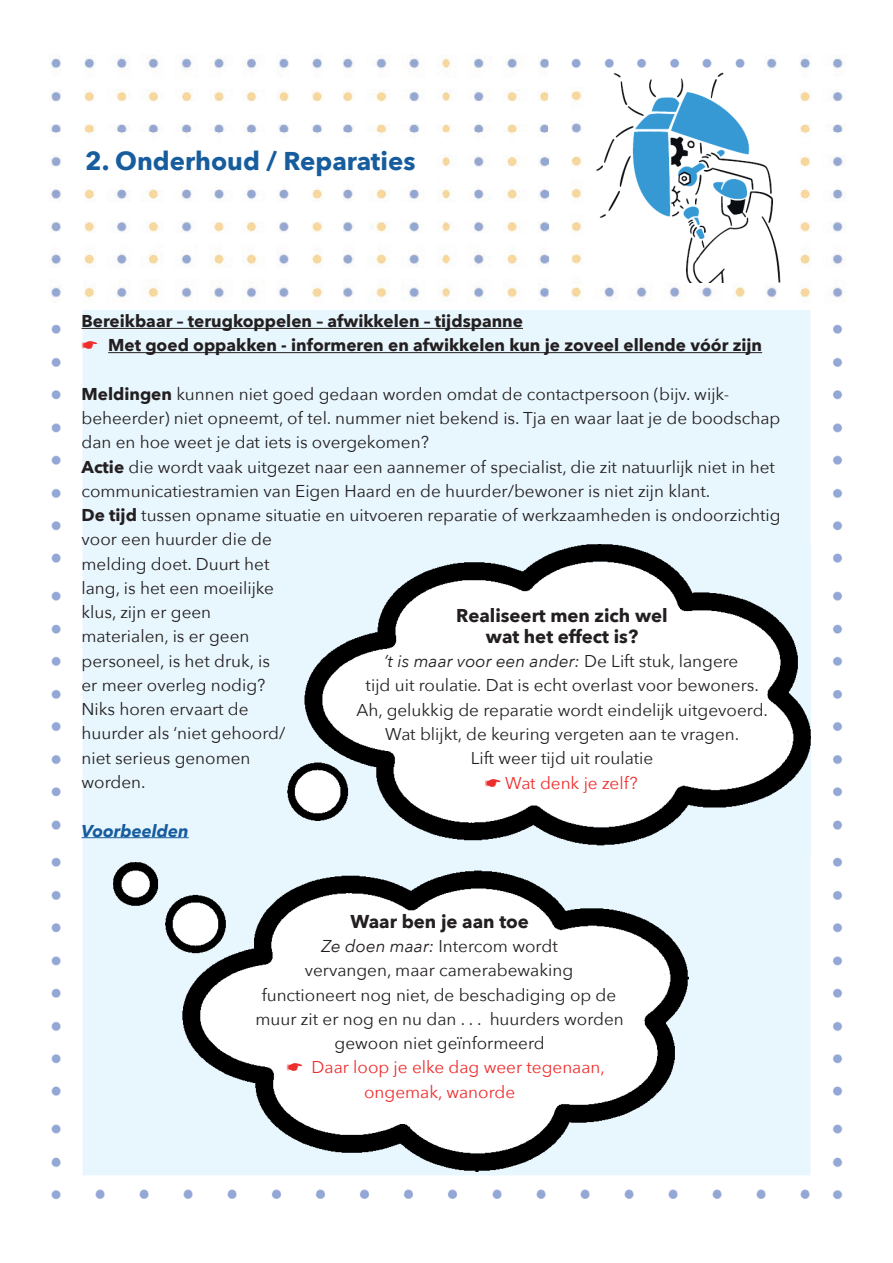
<style>
.page{position:relative;width:893px;height:1263px;background:#fff}
.page>*{position:absolute;margin:0;border:0;box-sizing:border-box;transform-origin:0 0}
.t1{font:700 25.65px "Avenir Next";color:#175d9e}
.t2{font:700 18.6px/21.5px "Avenir Next";color:#231f20;text-align:center}
.t3{font:17.1px/24.3px "Avenir Next";color:#231f20}
.t4{font:700 17.1px/24.3px "Avenir Next";color:#231f20}
.t5{font:17.1px "Avenir Next";color:#ee2d2d}
.t6{font:italic 700 17.1px "Avenir Next";color:#175d9e}
.s1{color:#ee2d2d}
.s2{font-weight:700}
.s3{font-style:italic}
</style>
<div class="page">
<img style="left:50px;top:55px;width:498px;height:245px">
<img style="left:548px;top:58px;width:197px;height:10px">
<img style="left:766px;top:56px;width:80px;height:76px">
<img style="left:548px;top:90px;width:34px;height:174px">
<img style="left:800px;top:132px;width:44px;height:68px">
<img style="left:765px;top:221px;width:79px;height:79px">
<img style="left:548px;top:282px;width:197px;height:18px">
<img style="left:51px;top:310px;width:32px;height:890px">
<img style="left:95px;top:1189px;width:715px;height:10px">
<img style="left:810px;top:310px;width:33px;height:890px">
<img style="left:810px;top:1175px;width:22px;height:25px">
<div style="left:83px;top:310px;width:727px;height:865px;background:#e8f6fd"></div>
<div style="left:83px;top:726px;width:202px;height:17px;background:#e8f6fd"></div>
<img style="left:596px;top:72px;width:202px;height:210px">
<hr style="left:82px;top:328px;width:441px;height:1px;background:#231f20">
<hr style="left:108px;top:352px;width:654px;height:1px;background:#231f20">
<hr style="left:82px;top:837px;width:107px;height:1px;background:#175d9e">
<div style="left:72px;top:145px;width:354px;height:31px;background:#fff"></div>
<img style="left:286px;top:544px;width:524px;height:309px">
<img style="left:113px;top:862px;width:575px;height:309px">
<h1 class="t1" style="left:85px;top:139px;width:332px">2. Onderhoud / Reparaties</h1>
<p class="t4" style="left:82px;top:309px;width:682px">Bereikbaar – terugkoppelen – afwikkelen – tĳdspanne<br><span class="s1">☛</span> Met goed oppakken - informeren en afwikkelen kun je zoveel ellende vóór zĳn</p>
<p class="t3" style="left:82px;top:381px;width:701px"><span class="s2">Meldingen</span> kunnen niet goed gedaan worden omdat de contactpersoon (bĳv. wĳk&shy;beheerder) niet opneemt, of tel. nummer niet bekend is. Tja en waar laat je de boodschap dan en hoe weet je dat iets is overgekomen?<br><span class="s2">Actie</span> die wordt vaak uitgezet naar een aannemer of specialist, die zit natuurlĳk niet in het communicatiestramien van Eigen Haard en de huurder/bewoner is niet zĳn klant.<br><span class="s2">De tĳd</span> tussen opname situatie en uitvoeren reparatie of werkzaamheden is ondoorzichtig voor een huurder die de<br>melding doet. Duurt het<br>lang, is het een moeilĳke<br>klus, zĳn er geen<br>materialen, is er geen<br>personeel, is het druk, is<br>er meer overleg nodig?<br>Niks horen ervaart de<br>huurder als ‘niet gehoord/<br>niet serieus genomen<br>worden.</p>
<p class="t6" style="left:82px;top:816px;width:109px">Voorbeelden</p>
<p class="t2" style="left:456px;top:604px;width:213px">Realiseert men zich wel wat het effect is?</p>
<p class="t3" style="left:356px;top:648px;width:413px;text-align:center"><span class="s3">’t is maar voor een ander:</span> De Lift stuk, langere<br>tĳd uit roulatie<span class="s3">.</span> Dat is echt overlast voor bewoners.<br>Ah, gelukkig de reparatie wordt eindelĳk uitgevoerd.<br>Wat blĳkt, de keuring vergeten aan te vragen.<br>Lift weer tĳd uit roulatie<br><span class="s1">☛ Wat denk je zelf?</span></p>
<p class="t2" style="left:350px;top:910px;width:180px">Waar ben je aan toe</p>
<p class="t3" style="left:322px;top:933px;width:238px"><span class="s3">Ze doen maar:</span> Intercom wordt</p>
<p class="t3" style="left:305px;top:957px;width:270px">vervangen, maar camerabewaking</p>
<p class="t3" style="left:262px;top:982px;width:356px">functioneert nog niet, de beschadiging op de</p>
<p class="t3" style="left:256px;top:1006px;width:370px">muur zit er nog en nu dan . . . huurders worden</p>
<p class="t3" style="left:335px;top:1030px;width:212px">gewoon niet geïnformeerd</p>
<p class="t5" style="left:287px;top:1053px;width:320px">☛ Daar loop je elke dag weer tegenaan,</p>
<p class="t5" style="left:364px;top:1077px;width:153px">ongemak, wanorde</p>
</div>
